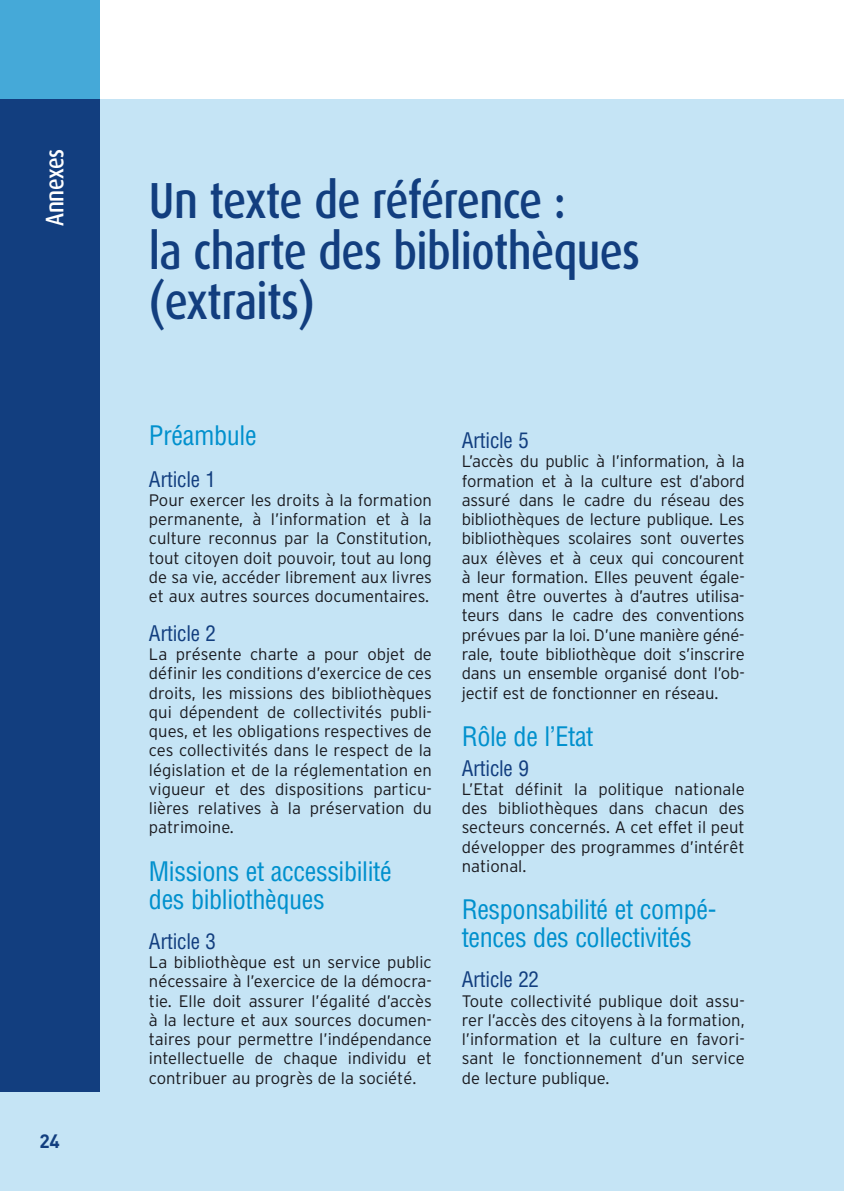
<style>
.page{position:relative;width:844px;height:1191px;background:#fff}
.page>*{position:absolute;margin:0;border:0;box-sizing:border-box;transform-origin:0 0}
.t1{font:500 50.75px/50.8px "Dax";letter-spacing:-.015em;color:#123e7f;scale:.85 1}
.t2{font:condensed 26.25px/28px "Helvetica";letter-spacing:-.015em;color:#0090cd}
.t3{font:500 25.55px "Dax";letter-spacing:-.015em;color:#fff;scale:.85 1}
.t4{font:condensed 21px "Helvetica";letter-spacing:-.01em;color:#123e7f}
.t5{font:700 19.07px "DIN";color:#123e7f}
.t6{font:300 16.62px/19.2px "Interstate";color:#1a1a1f;text-align:justify}
</style>
<div class="page">
<div style="left:0;top:99px;width:843px;height:1092px;background:#c5e4f5"></div>
<div style="left:0;top:0;width:99px;height:99px;background:#45a9d8"></div>
<div style="left:0;top:99px;width:99px;height:992px;background:#123e7f"></div>
<h3 class="t3" style="left:40px;top:226px;width:92px;rotate:-90deg">Annexes</h3>
<p class="t5" style="left:39px;top:1128px;width:22px">24</p>
<h1 class="t1" style="left:149px;top:175px;width:579px">Un texte de référence :<br>la charte des bibliothèques (extraits)</h1>
<h2 class="t2" style="left:149px;top:421px;width:109px">Préambule</h2>
<p class="t4" style="left:149px;top:466px;width:69px">Article 1</p>
<p class="t6" style="left:149px;top:490px;width:284px">Pour exercer les droits à la formation permanente, à l’information et à la culture reconnus par la Constitution, tout citoyen doit pouvoir, tout au long de sa vie, accéder librement aux livres et aux autres sources documentaires.</p>
<p class="t4" style="left:149px;top:620px;width:69px">Article 2</p>
<p class="t6" style="left:149px;top:644px;width:284px">La présente charte a pour objet de définir les conditions d’exercice de ces droits, les missions des bibliothèques qui dépendent de collectivités publi&shy;ques, et les obligations respectives de ces collectivités dans le respect de la législation et de la réglementation en vigueur et des dispositions particu&shy;lières relatives à la préservation du patrimoine.</p>
<h2 class="t2" style="left:149px;top:856px;width:244px">Missions et accessibilité des bibliothèques</h2>
<p class="t4" style="left:149px;top:928px;width:69px">Article 3</p>
<p class="t6" style="left:149px;top:952px;width:284px">La bibliothèque est un service public nécessaire à l’exercice de la démocra&shy;tie. Elle doit assurer l’égalité d’accès à la lecture et aux sources documen&shy;taires pour permettre l’indépendance intellectuelle de chaque individu et contribuer au progrès de la société.</p>
<p class="t4" style="left:461px;top:427px;width:69px">Article 5</p>
<p class="t6" style="left:461px;top:452px;width:284px">L’accès du public à l’information, à la formation et à la culture est d’abord assuré dans le cadre du réseau des bibliothèques de lecture publique. Les bibliothèques scolaires sont ouvertes aux élèves et à ceux qui concourent à leur formation. Elles peuvent égale&shy;ment être ouvertes à d’autres utilisa&shy;teurs dans le cadre des conventions prévues par la loi. D’une manière géné&shy;rale, toute bibliothèque doit s’inscrire dans un ensemble organisé dont l’ob&shy;jectif est de fonctionner en réseau.</p>
<h2 class="t2" style="left:461px;top:721px;width:133px">Rôle de l’Etat</h2>
<p class="t4" style="left:461px;top:754px;width:69px">Article 9</p>
<p class="t6" style="left:461px;top:779px;width:284px">L’Etat définit la politique nationale des bibliothèques dans chacun des secteurs concernés. A cet effet il peut développer des programmes d’intérêt national.</p>
<h2 class="t2" style="left:461px;top:895px;width:256px">Responsabilité et compé&shy;tences des collectivités</h2>
<p class="t4" style="left:461px;top:966px;width:79px">Article 22</p>
<p class="t6" style="left:461px;top:991px;width:284px">Toute collectivité publique doit assu&shy;rer l’accès des citoyens à la formation, l’information et la culture en favori&shy;sant le fonctionnement d’un service de lecture publique.</p>
</div>
